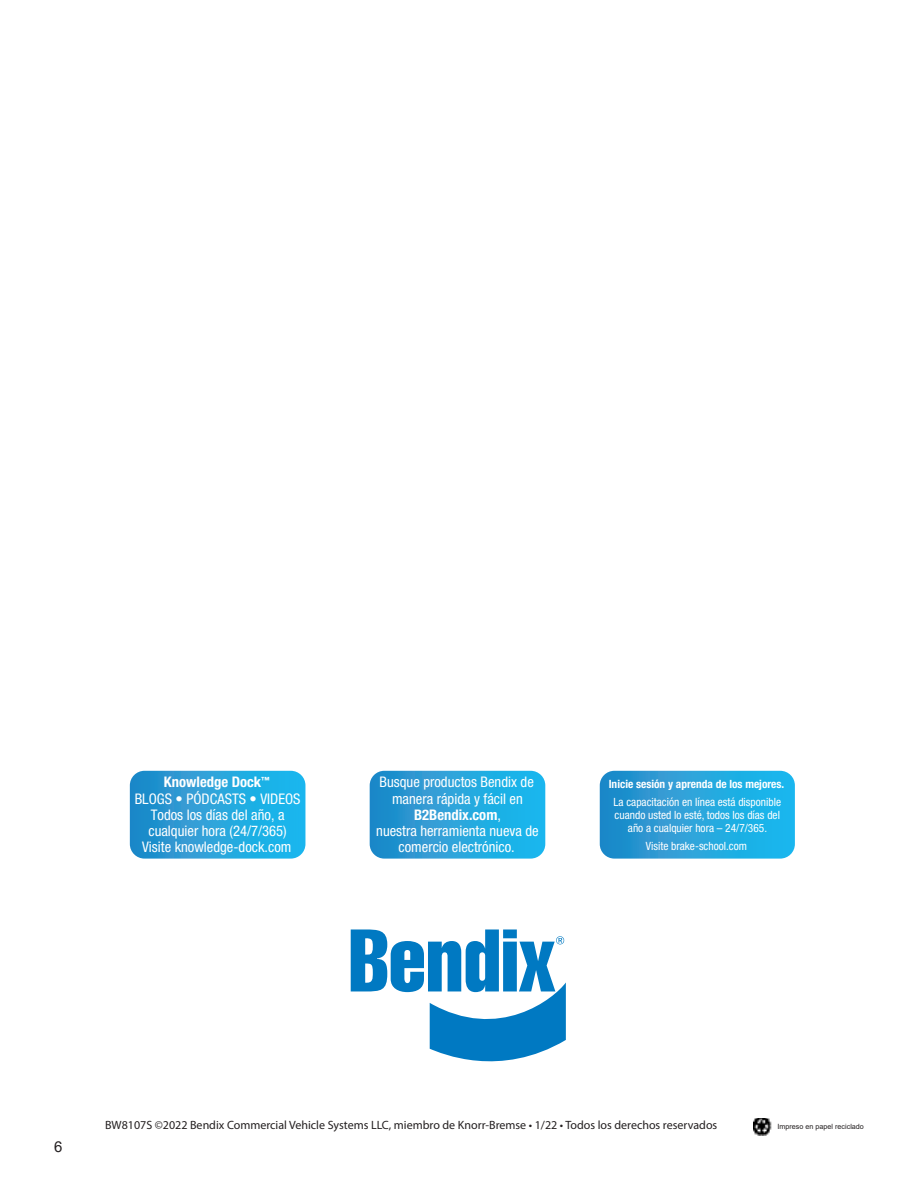
<style>
.page{position:relative;width:918px;height:1188px;background:#fff}
.page>*{position:absolute;margin:0;border:0;box-sizing:border-box;transform-origin:0 0}
.t1{font:15px "Arial";color:#231f20}
.t2{font:condensed 14.7px/16.2px "Helvetica Neue LT Std";color:#fff;text-align:center}
.t3{font:12px "Myriad Pro";color:#231f20}
.t4{font:condensed 11.4px/17.9px "Helvetica Neue LT Std";color:#fff;text-align:center}
.t5{font:7.2px "Arial";color:#231f20}
.s1{font-weight:700}
</style>
<div class="page">
<img style="left:753px;top:1118px;width:19px;height:17px">
<svg style="left:130px;top:771px;width:175px;height:88px;background:#24a3db"></svg>
<svg style="left:370px;top:771px;width:175px;height:88px;background:#24a3db"></svg>
<svg style="left:600px;top:771px;width:195px;height:88px;background:#24a3db"></svg>
<svg style="left:351px;top:929px;width:215px;height:132px"></svg>
<p class="t2" style="left:135px;top:774px;width:167px"><span class="s1">Knowledge Dock</span><sup>™<br></sup>BLOGS • PÓDCASTS • VIDEOS<br>Todos los días del año, a cualquier hora (24/7/365)<br>Visite knowledge-dock.com</p>
<p class="t2" style="left:376px;top:774px;width:164px">Busque productos Bendix de manera rápida y fácil en<br><span class="s1">B2Bendix.com</span>,<br>nuestra herramienta nueva de comercio electrónico.</p>
<p class="t4" style="left:609px;top:775px;width:177px"><span class="s1">Inicie sesión y aprenda de los mejores.<br></span>La capacitación en línea está disponible</p>
<p class="t4" style="left:615px;top:809px;width:167px;line-height:13px">cuando usted lo esté, todos los días del año a cualquier hora – 24/7/365.</p>
<p class="t4" style="left:646px;top:837px;width:103px">Visite brake-school.com</p>
<p class="t1" style="left:54px;top:1137px;width:10px">6</p>
<p class="t3" style="left:105px;top:1117px;width:614px">BW8107S ©2022 Bendix Commercial Vehicle Systems LLC, miembro de Knorr-Bremse • 1/22 • Todos los derechos reservados</p>
<p class="t5" style="left:778px;top:1121px;width:88px">Impreso en papel reciclado</p>
</div>
